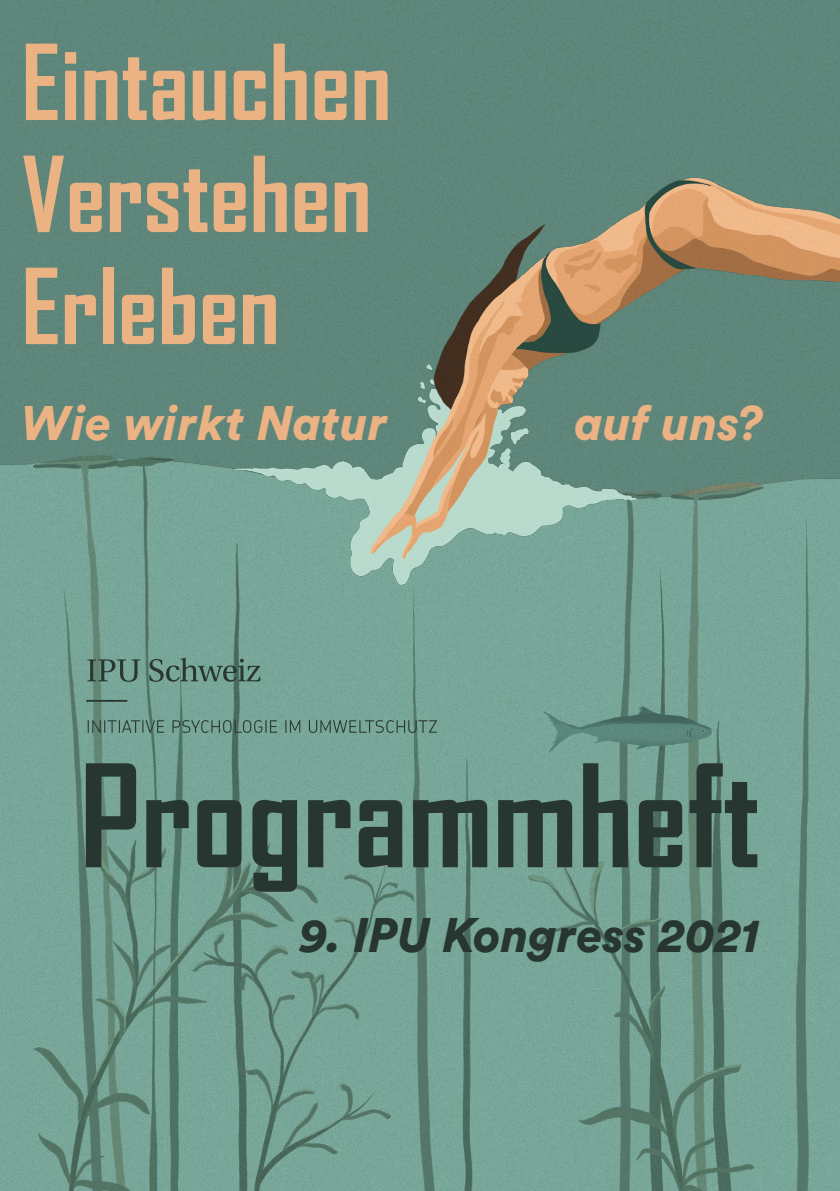
<style>
.page{position:relative;width:840px;height:1191px;background:#fff}
.page>*{position:absolute;margin:0;border:0;box-sizing:border-box;transform-origin:0 0}
.t1{font:700 136px "Agency FB";color:#283631}
.t2{font:700 100px "Agency FB";color:#ebb283}
.t3{font:italic 900 48px "Circular Std";color:#ebb283}
.t4{font:italic 900 48px "Circular Std";color:#283631}
</style>
<div class="page">
<img style="left:0;top:0;width:839px;height:1191px">
<img style="left:71px;top:43px;width:768px;height:1095px">
<svg style="left:86px;top:658px;width:351px;height:75px;background:#6f9a8e"></svg>
<p class="t2" style="left:21px;top:20px;width:371px">Eintauchen</p>
<p class="t2" style="left:21px;top:132px;width:351px">Verstehen</p>
<p class="t2" style="left:21px;top:244px;width:260px">Erleben</p>
<p class="t3" style="left:21px;top:391px;width:368px">Wie wirkt Natur</p>
<p class="t3" style="left:575px;top:391px;width:189px">auf uns?</p>
<p class="t1" style="left:80px;top:731px;width:682px">Programmheft</p>
<p class="t4" style="left:300px;top:903px;width:461px">9. IPU Kongress 2021</p>
</div>
